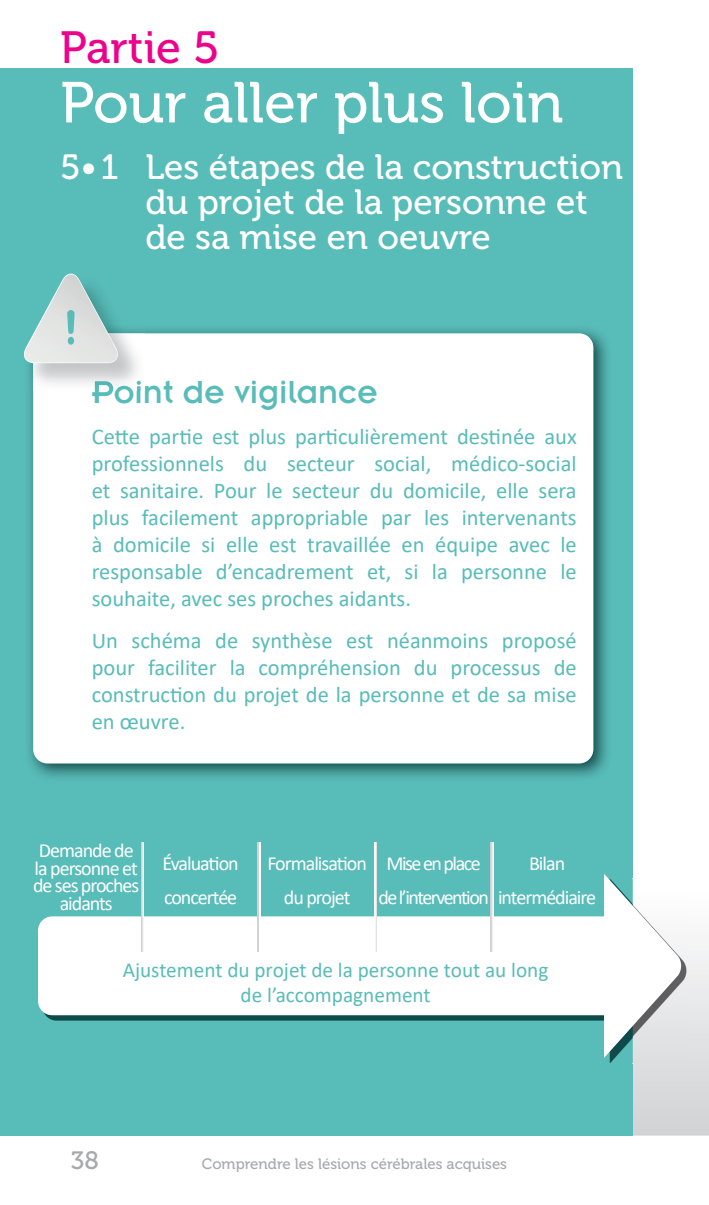
<style>
.page{position:relative;width:709px;height:1205px;background:#fff}
.page>*{position:absolute;margin:0;border:0;box-sizing:border-box;transform-origin:0 0}
.t1{font:57.5px "Museo 500";color:#fff}
.t2{font:45px "Museo 500";color:#ed028c}
.t3{font:35px/35px "Museo 500";color:#fff}
.t4{font:35px "Insignia LT Std";color:#58bcb8}
.t5{font:25px "Museo 500";color:#a8a9ad}
.t6{font:22.5px/27px "Calibri";color:#58bcb8;text-align:justify}
.t7{font:21.25px/25.5px "Calibri";color:#58bcb8;text-align:center}
.t8{font:20px/17.5px "Calibri";letter-spacing:-.05em;color:#fff;text-align:center}
.t9{font:20px/34.2px "Calibri";letter-spacing:-.075em;color:#fff;text-align:center}
.t10{font:15px "Museo 500";color:#a8a9ad}
</style>
<div class="page">
<div style="left:0;top:69px;width:632px;height:1067px;background:#58bcb8"></div>
<img style="left:29px;top:329px;width:578px;height:448px">
<div style="left:33px;top:333px;width:560px;height:430px;background:#fff;border-radius:14px"></div>
<img style="left:29px;top:327px;width:116px;height:64px">
<img style="left:33px;top:333px;width:112px;height:58px">
<img style="left:92px;top:381px;width:53px;height:10px">
<svg style="left:23px;top:274px;width:97px;height:89px"></svg>
<img style="left:43px;top:878px;width:561px;height:143px">
<div style="left:38px;top:916px;width:579px;height:99px;background:#fff;border-radius:14px"></div>
<svg style="left:604px;top:874px;width:104px;height:261px"></svg>
<svg style="left:141px;top:842px;width:3px;height:110px"></svg>
<svg style="left:258px;top:842px;width:2px;height:110px"></svg>
<svg style="left:374px;top:842px;width:3px;height:110px"></svg>
<svg style="left:490px;top:842px;width:3px;height:110px"></svg>
<svg style="left:708px;top:941px;width:1px;height:195px"></svg>
<h2 class="t2" style="left:60px;top:23px;width:160px">Partie 5</h2>
<h1 class="t1" style="left:60px;top:71px;width:504px">Pour aller plus loin</h1>
<h3 class="t3" style="left:145px;top:150px;width:479px;text-indent:-85px">5• 1 Les étapes de la construction du projet de la personne et de sa mise en oeuvre</h3>
<h3 class="t4" style="left:92px;top:374px;width:287px">Point de vigilance</h3>
<p class="t6" style="left:92px;top:423px;width:486px">Cette partie est plus particulièrement destinée aux professionnels du secteur social, médico-social et sanitaire. Pour le secteur du domicile, elle sera plus facilement appropriable par les intervenants à domicile si elle est travaillée en équipe avec le responsable d’encadrement et, si la personne le souhaite, avec ses proches aidants.</p>
<p class="t6" style="left:92px;top:626px;width:486px">Un schéma de synthèse est néanmoins proposé pour faciliter la compréhension du processus de construction du projet de la personne et de sa mise en œuvre.</p>
<p class="t8" style="left:33px;top:841px;width:108px">Demande de la personne et de ses proches aidants</p>
<p class="t8" style="left:162px;top:845px;width:78px;line-height:34.2px;text-align:left">Évaluation concertée</p>
<p class="t8" style="left:267px;top:845px;width:101px;line-height:34.2px">Formalisation du projet</p>
<p class="t9" style="left:378px;top:845px;width:112px">Mise en place de l’intervention</p>
<p class="t8" style="left:498px;top:845px;width:100px;line-height:34.2px">Bilan intermédiaire</p>
<p class="t7" style="left:123px;top:956px;width:427px">Ajustement du projet de la personne tout au long de l’accompagnement</p>
<p class="t5" style="left:71px;top:1147px;width:29px">38</p>
<p class="t10" style="left:202px;top:1155px;width:307px">Comprendre les lésions cérébrales acquises</p>
</div>
